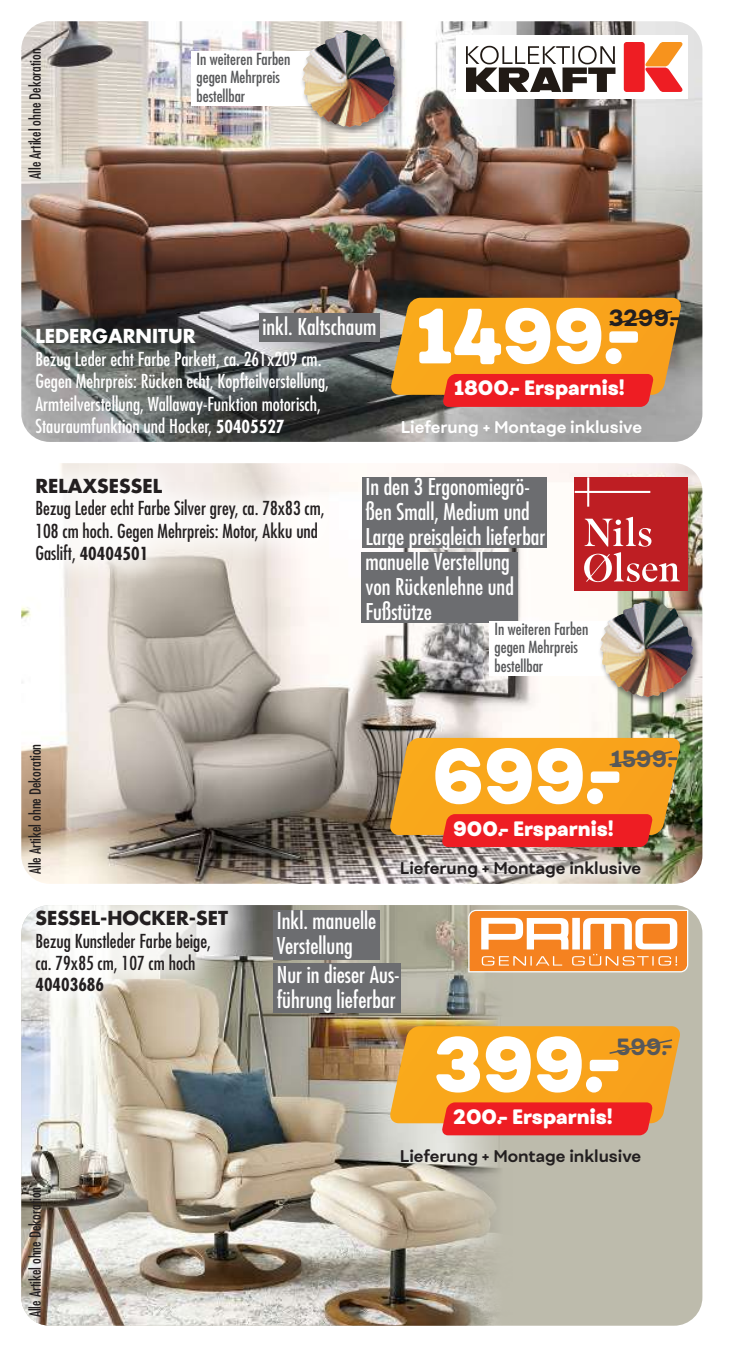
<style>
.page{position:relative;width:745px;height:1347px;background:#fff}
.page>*{position:absolute;margin:0;border:0;box-sizing:border-box;transform-origin:0 0}
.t1{font:800 75px "Fibra One";letter-spacing:-.01em;color:#fff}
.t2{font:condensed 22.5px/25px "Futura Std";color:#fff}
.t3{font:800 22.5px "Fibra One";letter-spacing:.005em;color:#57585a}
.t4{font:800 22.5px "Fibra One";color:#231f20}
.t5{font:800 20px "Fibra One";color:#fff}
.t6{font:condensed 18.75px/22.5px "Futura Std";color:#fff}
.t7{font:condensed 18.75px/22.5px "Futura Std";color:#231f20}
.t8{font:700 18.75px "Futura Std";color:#231f20}
.t9{font:700 18.75px "Futura Std";color:#fff}
.t10{font:700 condensed 17.5px "Futura Std";color:#231f20}
.t11{font:condensed 16.25px/18px "Futura Std";color:#57585a}
.t12{font:700 16.25px "Fibra One";color:#231f20}
.t13{font:700 16.25px "Fibra One";color:#fff}
.t14{font:condensed 15px "Futura Std";color:#231f20}
.s1{font-weight:700;font-size:17.5px}
</style>
<div class="page">
<img style="left:21px;top:463px;width:681px;height:420px">
<img style="left:21px;top:21px;width:681px;height:421px">
<div style="left:21px;top:905px;width:681px;height:420px;background:#bdbbac;border-radius:28px"></div>
<img style="left:21px;top:905px;width:491px;height:420px">
<svg style="left:389px;top:738px;width:291px;height:109px;background:#ea8323"></svg>
<div style="left:387px;top:847px;width:267px;height:44px;background:#fff;opacity:.75"></div>
<div style="left:361px;top:477px;width:185px;height:71px;background:#6c6d70"></div>
<div style="left:361px;top:552px;width:156px;height:70px;background:#6c6d70"></div>
<div style="left:10px;top:453px;width:338px;height:136px;background:#fff;opacity:.8"></div>
<div style="left:11px;top:885px;width:243px;height:132px;background:#fff;opacity:.8"></div>
<div style="left:574px;top:477px;width:113px;height:114px;background:#be1e23"></div>
<svg style="left:574px;top:477px;width:76px;height:29px"></svg>
<svg style="left:584px;top:517px;width:95px;height:65px"></svg>
<div style="left:489px;top:621px;width:136px;height:55px;background:#fff"></div>
<div style="left:598px;top:598px;width:102px;height:106px;background:#231f20;opacity:.55"></div>
<img style="left:599px;top:600px;width:45px;height:86px">
<div style="left:191px;top:51px;width:137px;height:55px;background:#fff"></div>
<div style="left:300px;top:29px;width:103px;height:106px;background:#231f20;opacity:.55"></div>
<img style="left:302px;top:30px;width:44px;height:86px">
<svg style="left:468px;top:909px;width:219px;height:63px;background:#f6a966"></svg>
<div style="left:273px;top:909px;width:106px;height:50px;background:#6c6d70"></div>
<div style="left:273px;top:963px;width:127px;height:49px;background:#6c6d70"></div>
<svg style="left:389px;top:1026px;width:291px;height:109px;background:#f18929"></svg>
<div style="left:259px;top:314px;width:120px;height:28px;background:#6c6d70"></div>
<div style="left:456px;top:35px;width:231px;height:63px;background:#fff"></div>
<svg style="left:623px;top:42px;width:60px;height:50px"></svg>
<svg style="left:466px;top:46px;width:149px;height:46px"></svg>
<svg style="left:390px;top:298px;width:291px;height:109px;background:#e98324"></svg>
<p class="t14" style="left:26px;top:179px;width:132px;rotate:-90deg">Alle Artikel ohne Dekoration</p>
<p class="t11" style="left:196px;top:50px;width:95px">In weiteren Farben gegen Mehrpreis bestellbar</p>
<p class="t2" style="left:262px;top:314px;width:115px">inkl. Kaltschaum</p>
<h1 class="t1" style="left:415px;top:287px;width:227px">1499.-</h1>
<p class="t4" style="left:608px;top:304px;width:73px">3299.-</p>
<p class="t9" style="left:35px;top:324px;width:161px">LEDERGARNITUR</p>
<p class="t6" style="left:35px;top:347px;width:295px">Bezug Leder echt Farbe Parkett, ca. 261x209 cm.<br>Gegen Mehrpreis: Rücken echt, Kopfteilverstellung, Armteilverstellung, Wallaway-Funktion motorisch, Stauraumfunktion und Hocker, <span class="s1">50405527</span></p>
<p class="t5" style="left:454px;top:375px;width:172px">1800.- Ersparnis!</p>
<p class="t13" style="left:400px;top:417px;width:242px">Lieferung + Montage inklusive</p>
<p class="t8" style="left:35px;top:473px;width:128px">RELAXSESSEL</p>
<p class="t7" style="left:35px;top:497px;width:290px">Bezug Leder echt Farbe Silver grey, ca. 78x83 cm,<br>108 cm hoch. Gegen Mehrpreis: Motor, Akku und<br>Gaslift, <span class="s1">40404501</span></p>
<p class="t14" style="left:26px;top:874px;width:132px;rotate:-90deg">Alle Artikel ohne Dekoration</p>
<p class="t2" style="left:365px;top:474px;width:181px">In den 3 Ergonomiegrö&shy;ßen Small, Medium und<br>Large preisgleich lieferbar manuelle Verstellung<br>von Rückenlehne und<br>Fußstütze</p>
<p class="t11" style="left:494px;top:620px;width:95px">In weiteren Farben gegen Mehrpreis bestellbar</p>
<h1 class="t1" style="left:432px;top:727px;width:192px">699.-</h1>
<p class="t3" style="left:610px;top:744px;width:69px">1599.-</p>
<p class="t5" style="left:453px;top:815px;width:162px">900.- Ersparnis!</p>
<p class="t12" style="left:400px;top:857px;width:242px">Lieferung + Montage inklusive</p>
<p class="t8" style="left:35px;top:905px;width:194px">SESSEL-HOCKER-SET</p>
<p class="t7" style="left:35px;top:929px;width:177px">Bezug Kunstleder Farbe beige, ca. 79x85 cm, 107 cm hoch</p>
<p class="t10" style="left:35px;top:974px;width:70px">40403686</p>
<p class="t14" style="left:26px;top:1317px;width:132px;rotate:-90deg">Alle Artikel ohne Dekoration</p>
<p class="t2" style="left:276px;top:908px;width:101px">Inkl. manuelle<br>Verstellung</p>
<p class="t2" style="left:276px;top:961px;width:124px">Nur in dieser Aus&shy;führung lieferbar</p>
<h1 class="t1" style="left:433px;top:1015px;width:190px">399.-</h1>
<p class="t3" style="left:616px;top:1032px;width:58px">599.-</p>
<p class="t5" style="left:453px;top:1103px;width:161px">200.- Ersparnis!</p>
<p class="t12" style="left:400px;top:1145px;width:242px">Lieferung + Montage inklusive</p>
</div>
